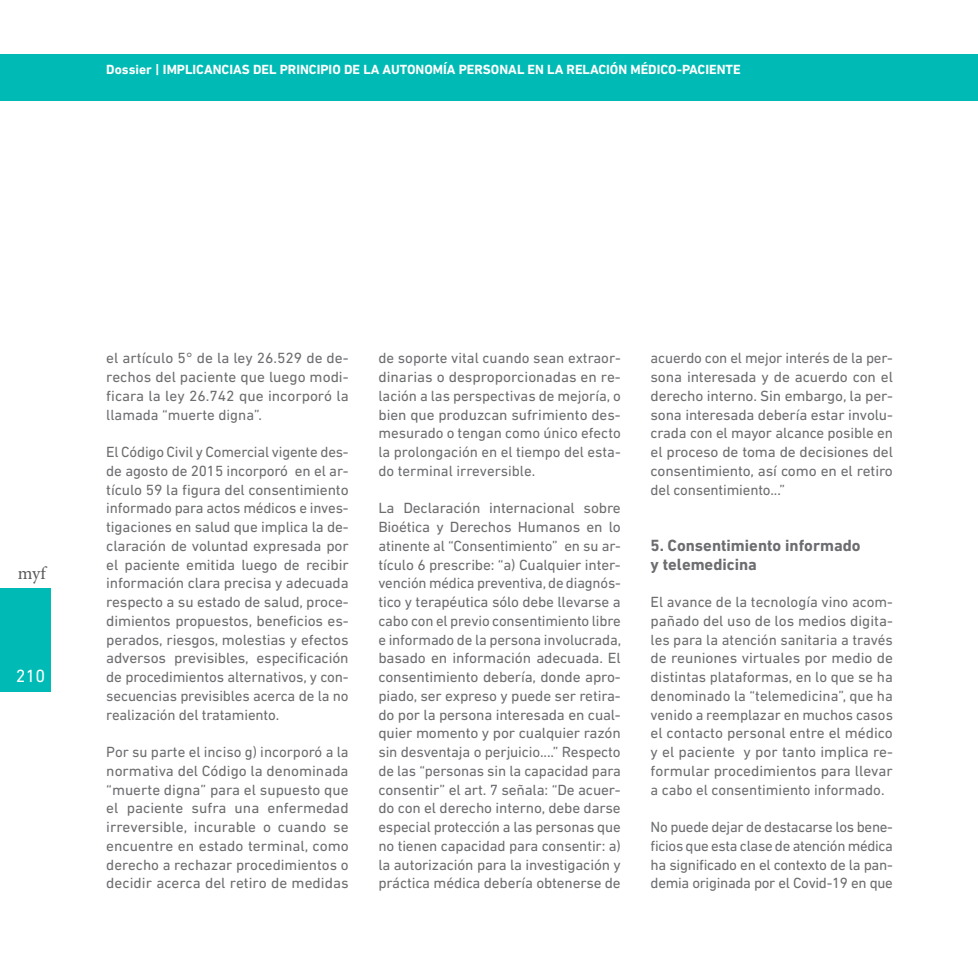
<style>
.page{position:relative;width:978px;height:978px;background:#fff}
.page>*{position:absolute;margin:0;border:0;box-sizing:border-box;transform-origin:0 0}
.t1{font:18px "Minion Pro";color:#57585a}
.t2{font:18px "DIN Next LT Pro";color:#fff}
.SUBT_INT_NOTA_LALO{font:700 16.5px/18.8px "DIN Next LT Pro";color:#6c6d70}
.t3{font:15px/18.8px "DIN Next LT Pro";letter-spacing:-.01em;color:#6c6d70;text-align:justify}
.NOT_Cuerpo_minion_9{font:700 13.5px "DIN Next LT Pro";color:#fff}
</style>
<div class="page">
<div style="left:0;top:588px;width:51px;height:104px;background:#00bbb5"></div>
<div style="left:0;top:54px;width:978px;height:47px;background:#00bbb5"></div>
<p class="NOT_Cuerpo_minion_9" style="left:106px;top:61px;width:636px">Dossier | IMPLICANCIAS DEL PRINCIPIO DE LA AUTONOMÍA PERSONAL EN LA RELACIÓN MÉDICO-PACIENTE</p>
<p class="t1" style="left:18px;top:561px;width:29px">myf</p>
<p class="t2" style="left:16px;top:666px;width:31px">210</p>
<p class="t3" style="left:106px;top:349px;width:244px">el artículo 5° de la ley 26.529 de de&shy;rechos del paciente que luego modi&shy;ficara la ley 26.742 que incorporó la llamada “muerte digna”.</p>
<p class="t3" style="left:106px;top:442px;width:244px">El Código Civil y Comercial vigente des&shy;de agosto de 2015 incorporó en el ar&shy;tículo 59 la figura del consentimiento informado para actos médicos e inves&shy;tigaciones en salud que implica la de&shy;claración de voluntad expresada por el paciente emitida luego de recibir información clara precisa y adecuada respecto a su estado de salud, proce&shy;dimientos propuestos, beneficios es&shy;perados, riesgos, molestias y efectos adversos previsibles, especificación de procedimientos alternativos, y con&shy;secuencias previsibles acerca de la no realización del tratamiento.</p>
<p class="t3" style="left:106px;top:742px;width:244px">Por su parte el inciso g) incorporó a la normativa del Código la denominada “muerte digna” para el supuesto que el paciente sufra una enfermedad irreversible, incurable o cuando se encuentre en estado terminal, como derecho a rechazar procedimientos o decidir acerca del retiro de medidas</p>
<p class="t3" style="left:378px;top:349px;width:244px">de soporte vital cuando sean extraor&shy;dinarias o desproporcionadas en re&shy;lación a las perspectivas de mejoría, o bien que produzcan sufrimiento des&shy;mesurado o tengan como único efecto la prolongación en el tiempo del esta&shy;do terminal irreversible.</p>
<p class="t3" style="left:378px;top:499px;width:244px">La Declaración internacional sobre Bioética y Derechos Humanos en lo atinente al “Consentimiento” en su ar&shy;tículo 6 prescribe: “a) Cualquier inter&shy;vención médica preventiva, de diagnós&shy;tico y terapéutica sólo debe llevarse a cabo con el previo consentimiento libre e informado de la persona involucrada, basado en información adecuada. El consentimiento debería, donde apro&shy;piado, ser expreso y puede ser retira&shy;do por la persona interesada en cual&shy;quier momento y por cualquier razón sin desventaja o perjuicio....” Respecto de las “personas sin la capacidad para consentir” el art. 7 señala: “De acuer&shy;do con el derecho interno, debe darse especial protección a las personas que no tienen capacidad para consentir: a) la autorización para la investigación y práctica médica debería obtenerse de</p>
<p class="t3" style="left:651px;top:349px;width:244px">acuerdo con el mejor interés de la per&shy;sona interesada y de acuerdo con el derecho interno. Sin embargo, la per&shy;sona interesada debería estar involu&shy;crada con el mayor alcance posible en el proceso de toma de decisiones del consentimiento, así como en el retiro del consentimiento...”</p>
<p class="SUBT_INT_NOTA_LALO" style="left:651px;top:536px;width:211px">5. Consentimiento informado y telemedicina</p>
<p class="t3" style="left:651px;top:592px;width:244px">El avance de la tecnología vino acom&shy;pañado del uso de los medios digita&shy;les para la atención sanitaria a través de reuniones virtuales por medio de distintas plataformas, en lo que se ha denominado la “telemedicina”, que ha venido a reemplazar en muchos casos el contacto personal entre el médico y el paciente y por tanto implica re&shy;formular procedimientos para llevar a cabo el consentimiento informado.</p>
<p class="t3" style="left:651px;top:817px;width:244px">No puede dejar de destacarse los bene&shy;ficios que esta clase de atención médica ha significado en el contexto de la pan&shy;demia originada por el Covid-19 en que</p>
</div>
